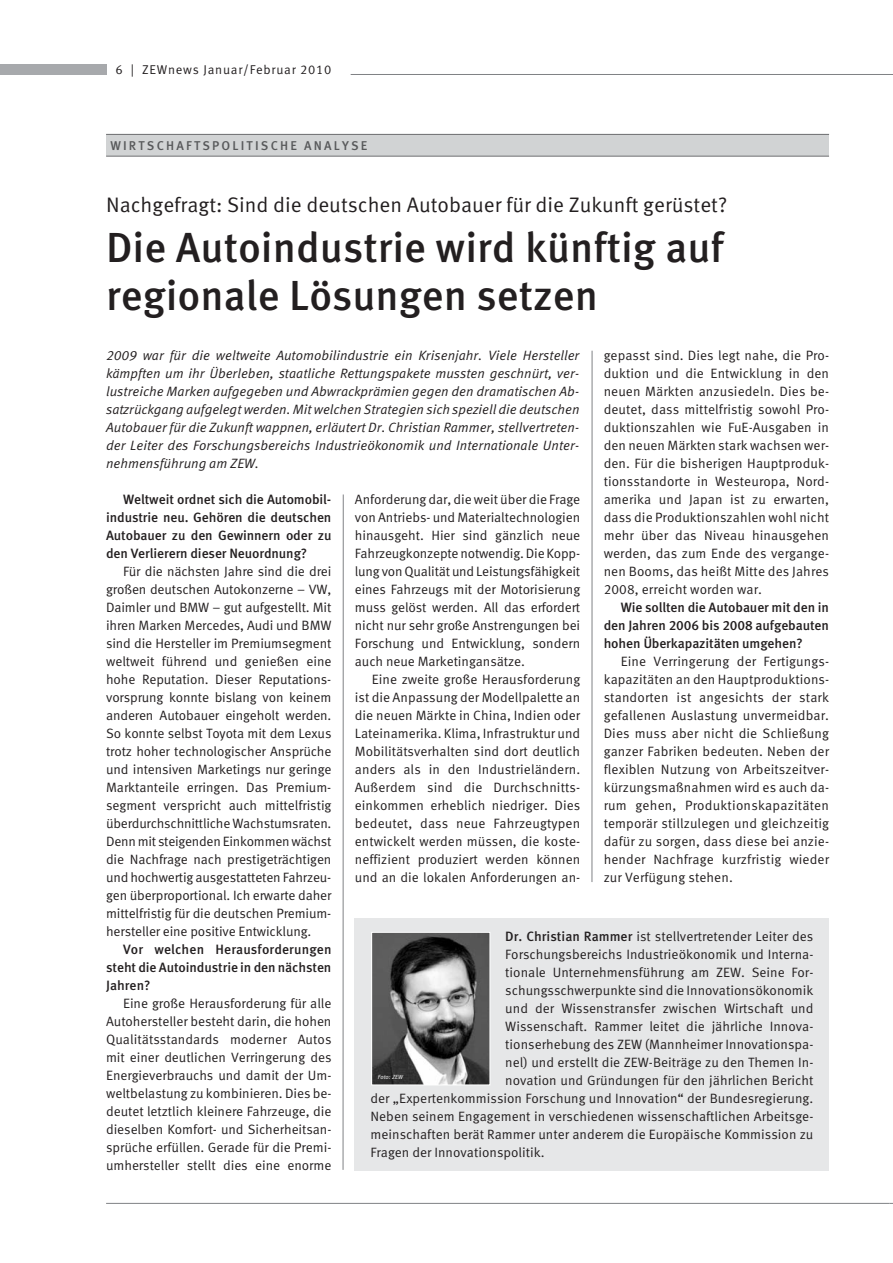
<style>
.page{position:relative;width:893px;height:1263px;background:#fff}
.page>*{position:absolute;margin:0;border:0;box-sizing:border-box;transform-origin:0 0}
.t1{font:500 42px/48px "Meta Pro";color:#231f20}
.t2{font:21px "Meta Pro";color:#231f20}
.t3{font:13.5px/18px "Meta Pro";color:#231f20;text-align:justify}
.t4{font:italic 13.5px/18px "Meta Pro";color:#231f20;text-align:justify}
.t5{font:500 13.5px/18px "Meta Pro";letter-spacing:-.01em;color:#231f20;text-align:justify}
.t6{font:500 12.75px "Meta Pro";letter-spacing:.17em;color:#58595b}
.t7{font:12.75px "Meta Pro";letter-spacing:.06em;color:#231f20}
.t8{font:italic 6px "Meta Pro";color:#fff}
.s1{font-weight:500}
</style>
<div class="page">
<div style="left:0;top:64px;width:106px;height:10px;background:#a7a9ac"></div>
<hr style="left:106px;top:1203px;width:783px;height:1px;background:#808285">
<hr style="left:351px;top:74px;width:541px;height:1px;background:#808285">
<hr style="left:591px;top:351px;width:1px;height:531px;background:#808285">
<hr style="left:343px;top:495px;width:1px;height:675px;background:#808285">
<div style="left:106px;top:135px;width:723px;height:21px;background:#d1d3d4"></div>
<hr style="left:106px;top:134px;width:723px;height:1px;background:#6d6e70">
<hr style="left:106px;top:156px;width:723px;height:1px;background:#6d6e70">
<div style="left:355px;top:918px;width:474px;height:252px;background:#e6e7e8"></div>
<img style="left:373px;top:934px;width:115px;height:149px">
<div style="left:371px;top:932px;width:119px;height:153px;border:1px solid #fff"></div>
<p class="t7" style="left:115px;top:65px;width:218px">6 | ZEWnews Januar/Februar 2010</p>
<p class="t6" style="left:110px;top:141px;width:258px">WIRTSCHAFTSPOLITISCHE ANALYSE</p>
<h2 class="t2" style="left:106px;top:196px;width:622px">Nachgefragt: Sind die deutschen Autobauer für die Zukunft gerüstet?</h2>
<h1 class="t1" style="left:106px;top:226px;width:619px">Die Autoindustrie wird künftig auf regionale Lösungen setzen</h1>
<p class="t4" style="left:106px;top:348px;width:475px">2009 war für die weltweite Automobilindustrie ein Krisenjahr. Viele Hersteller kämpften um ihr Überleben, staatliche Rettungspakete mussten geschnürt, ver - lustreiche Marken aufgegeben und Abwrackprämien gegen den dramatischen Ab&shy;satzrückgang aufgelegt werden. Mit welchen Strategien sich speziell die deutschen Autobauer für die Zukunft wappnen, erläutert Dr. Christian Rammer, stellvertreten&shy;der Leiter des Forschungsbereichs Industrieökonomik und Internationale Unter&shy;nehmensführung am ZEW.</p>
<p class="t3" style="left:604px;top:347px;width:227px">gepasst sind. Dies legt nahe, die Pro&shy;duktion und die Entwicklung in den neuen Märkten anzusiedeln. Dies be&shy;deutet, dass mittelfristig sowohl Pro&shy;duktionszahlen wie FuE-Ausgaben in den neuen Märkten stark wachsen wer&shy;den. Für die bisherigen Hauptproduk&shy;tionsstandorte in Westeuropa, Nord&shy;amerika und Japan ist zu erwarten, dass die Produktionszahlen wohl nicht mehr über das Niveau hinausgehen werden, das zum Ende des vergange&shy;nen Booms, das heißt Mitte des Jahres 2008, erreicht worden war.</p>
<p class="t5" style="left:604px;top:599px;width:227px;text-indent:17px">Wie sollten die Autobauer mit den in den Jahren 2006 bis 2008 aufgebauten hohen Überkapazitäten umgehen?</p>
<p class="t3" style="left:604px;top:653px;width:227px;text-indent:17px">Eine Verringerung der Fertigungs - kapazitäten an den Hauptproduktions&shy;standorten ist angesichts der stark gefallenen Auslastung unvermeidbar.<br>Dies muss aber nicht die Schließung ganzer Fabriken bedeuten. Neben der flexiblen Nutzung von Arbeitszeitver&shy;kürzungsmaßnahmen wird es auch da&shy;rum gehen, Produktionskapazitäten temporär stillzulegen und gleichzeitig dafür zu sorgen, dass diese bei anzie&shy;hender Nachfrage kurzfristig wieder zur Verfügung stehen.</p>
<p class="t5" style="left:106px;top:491px;width:227px;text-indent:17px">Weltweit ordnet sich die Automobil&shy;industrie neu. Gehören die deutschen Autobauer zu den Gewinnern oder zu den Verlierern dieser Neuordnung?</p>
<p class="t3" style="left:106px;top:563px;width:227px;text-indent:17px">Für die nächsten Jahre sind die drei großen deutschen Autokonzerne – VW, Daimler und BMW – gut aufgestellt. Mit ihren Marken Mercedes, Audi und BMW sind die Hersteller im Premiumsegment weltweit führend und genießen eine hohe Reputation. Dieser Reputations&shy;vorsprung konnte bislang von keinem anderen Autobauer eingeholt werden.<br>So konnte selbst Toyota mit dem Lexus trotz hoher technologischer Ansprüche und intensiven Marketings nur geringe Marktanteile erringen. Das Premium - segment verspricht auch mittelfristig überdurchschnittliche Wachstumsraten.<br>Denn mit steigenden Einkommen wächst die Nachfrage nach prestigeträchtigen und hochwertig ausgestatteten Fahrzeu&shy;gen überproportional. Ich erwarte daher mittelfristig für die deutschen Premium&shy;hersteller eine positive Entwicklung.</p>
<p class="t5" style="left:106px;top:941px;width:227px;text-indent:17px">Vor welchen Herausforderungen steht die Autoindustrie in den nächsten Jahren?</p>
<p class="t3" style="left:106px;top:995px;width:227px;text-indent:17px">Eine große Herausforderung für alle Autohersteller besteht darin, die hohen Qualitätsstandards moderner Autos mit einer deutlichen Verringerung des Energieverbrauchs und damit der Um&shy;weltbelastung zu kombinieren. Dies be&shy;deutet letztlich kleinere Fahrzeuge, die dieselben Komfort- und Sicherheitsan&shy;sprüche erfüllen. Gerade für die Premi&shy;umhersteller stellt dies eine enorme</p>
<p class="t3" style="left:355px;top:491px;width:227px">Anforderung dar, die weit über die Frage von Antriebs- und Materialtechnologien hinausgeht. Hier sind gänzlich neue Fahrzeugkonzepte notwendig. Die Kopp - lung von Qualität und Leistungsfähigkeit eines Fahrzeugs mit der Motorisierung muss gelöst werden. All das erfordert nicht nur sehr große Anstrengungen bei Forschung und Entwicklung, sondern auch neue Marketingansätze.</p>
<p class="t3" style="left:355px;top:671px;width:227px;text-indent:17px">Eine zweite große Herausforderung ist die Anpassung der Modellpalette an die neuen Märkte in China, Indien oder Lateinamerika. Klima, Infrastruktur und Mobilitätsverhalten sind dort deutlich anders als in den Industrieländern.<br>Außerdem sind die Durchschnitts - einkommen erheblich niedriger. Dies bedeutet, dass neue Fahrzeugtypen entwickelt werden müssen, die koste&shy;neffizient produziert werden können und an die lokalen Anforderungen an-</p>
<p class="t3" style="left:505px;top:928px;width:310px"><span class="s1">Dr. Christian Rammer</span> ist stellvertretender Leiter des</p>
<p class="t3" style="left:505px;top:946px;width:310px">Forschungsbereichs Industrieökonomik und Interna-</p>
<p class="t3" style="left:505px;top:964px;width:310px">tionale Unternehmensführung am ZEW. Seine For-</p>
<p class="t3" style="left:505px;top:982px;width:310px">schungsschwerpunkte sind die Innovationsökonomik</p>
<p class="t3" style="left:505px;top:1000px;width:310px">und der Wissenstransfer zwischen Wirtschaft und</p>
<p class="t3" style="left:505px;top:1018px;width:310px">Wissenschaft. Rammer leitet die jährliche Innova-</p>
<p class="t3" style="left:505px;top:1036px;width:310px">tionserhebung des ZEW (Mannheimer Innovationspa-</p>
<p class="t3" style="left:505px;top:1054px;width:310px">nel) und erstellt die ZEW-Beiträge zu den Themen In-</p>
<p class="t3" style="left:505px;top:1072px;width:310px">novation und Gründungen für den jährlichen Bericht</p>
<p class="t3" style="left:370px;top:1090px;width:444px">der „Expertenkommission Forschung und Innovation“ der Bundesregierung.</p>
<p class="t3" style="left:370px;top:1108px;width:444px">Neben seinem Engagement in verschiedenen wissenschaftlichen Arbeitsge-</p>
<p class="t3" style="left:370px;top:1126px;width:444px">meinschaften berät Rammer unter anderem die Europäische Kommission zu</p>
<p class="t3" style="left:370px;top:1144px;width:176px">Fragen der Innovationspolitik.</p>
<p class="t8" style="left:378px;top:1074px;width:27px">Foto: ZEW</p>
</div>
